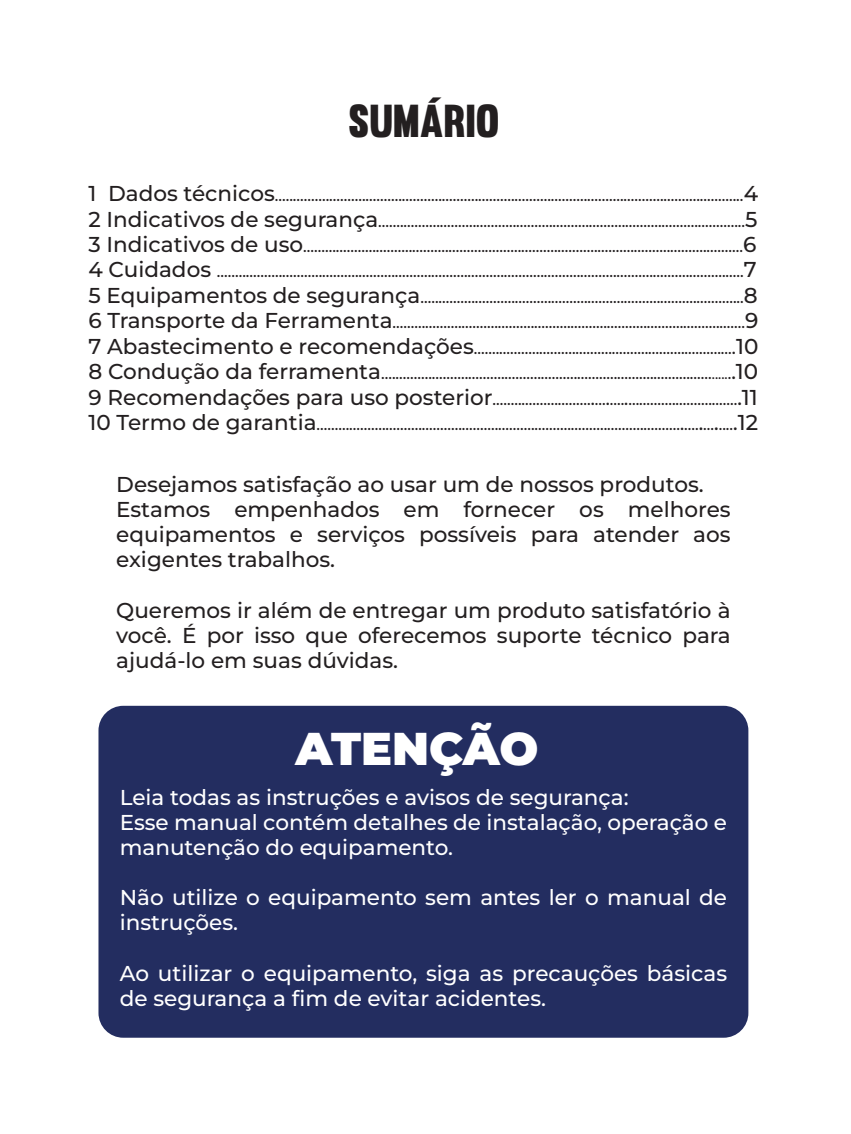
<style>
.page{position:relative;width:851px;height:1134px;background:#fff}
.page>*{position:absolute;margin:0;border:0;box-sizing:border-box;transform-origin:0 0}
.t1{font:900 46px "Montserrat";letter-spacing:-.005em;color:#fff}
.t2{font:45.2px "Muro";color:#231f20}
.t3{font:500 21.6px/25.2px "Montserrat";color:#231f20}
.t4{font:500 21.6px/25.2px "Montserrat";color:#fff}
.t5{font:100 16px/25.4px "Montserrat";color:#231f20}
.s1{font-size:21.6px}
.s2{font-size:18px}
.s3{font-size:14px}
.s4{font-size:20px}
</style>
<div class="page">
<div style="left:98px;top:706px;width:650px;height:332px;background:#232d60;border-radius:25px"></div>
<h2 class="t2" style="left:348px;top:93px;width:153px">SUMÁRIO</h2>
<p class="t5" style="left:88px;top:182px;width:671px"><span class="s1">1 Dados técnicos</span>.................................................................................................................................<span class="s1">4<br>2 Indicativos de segurança</span>.....................................................................................................<span class="s1">5<br>3 Indicativos de uso</span>.........................................................................................................................<span class="s1">6<br>4 Cuidados</span> .................................................................................................................................................<span class="s1">7<br>5 Equipamentos de segurança</span>.........................................................................................<span class="s1">8<br>6 Transporte da Ferramenta</span>.................................................................................................<span class="s1">9<br>7 Abastecimento e recomendações</span>.......................................................................<span class="s2">.</span><span class="s1">10<br>8 Condução da ferramenta</span>...........................................................................................<span class="s3">.....</span>.<span class="s4">.</span><span class="s1">10<br>9 Recomendações para uso posterior</span>...........................<span class="s2">.</span>...<span class="s2">.</span>....<span class="s2">.</span>..............................<span class="s4">.</span><span class="s1">11<br>10 Termo de garantia</span>....................................................................................................<span class="s2">.</span>....<span class="s4">.</span>...<span class="s4">.</span>....<span class="s4">.</span><span class="s1">12</span></p>
<h3 class="t3" style="left:116px;top:471px;width:616px">Desejamos satisfação ao usar um de nossos produtos.<br>Estamos empenhados em fornecer os melhores equipamentos e serviços possíveis para atender aos exigentes trabalhos.</h3>
<h3 class="t3" style="left:116px;top:597px;width:616px;text-align:justify">Queremos ir além de entregar um produto satisfatório à você. É por isso que oferecemos suporte técnico para ajudá-lo em suas dúvidas.</h3>
<h1 class="t1" style="left:295px;top:714px;width:244px">ATENÇÃO</h1>
<h3 class="t4" style="left:120px;top:784px;width:609px">Leia todas as instruções e avisos de segurança:<br>Esse manual contém detalhes de instalação, operação e manutenção do equipamento.</h3>
<h3 class="t4" style="left:120px;top:884px;width:609px">Não utilize o equipamento sem antes ler o manual de instruções.</h3>
<h3 class="t4" style="left:120px;top:960px;width:609px">Ao utilizar o equipamento, siga as precauções básicas de segurança a fim de evitar acidentes.</h3>
</div>
